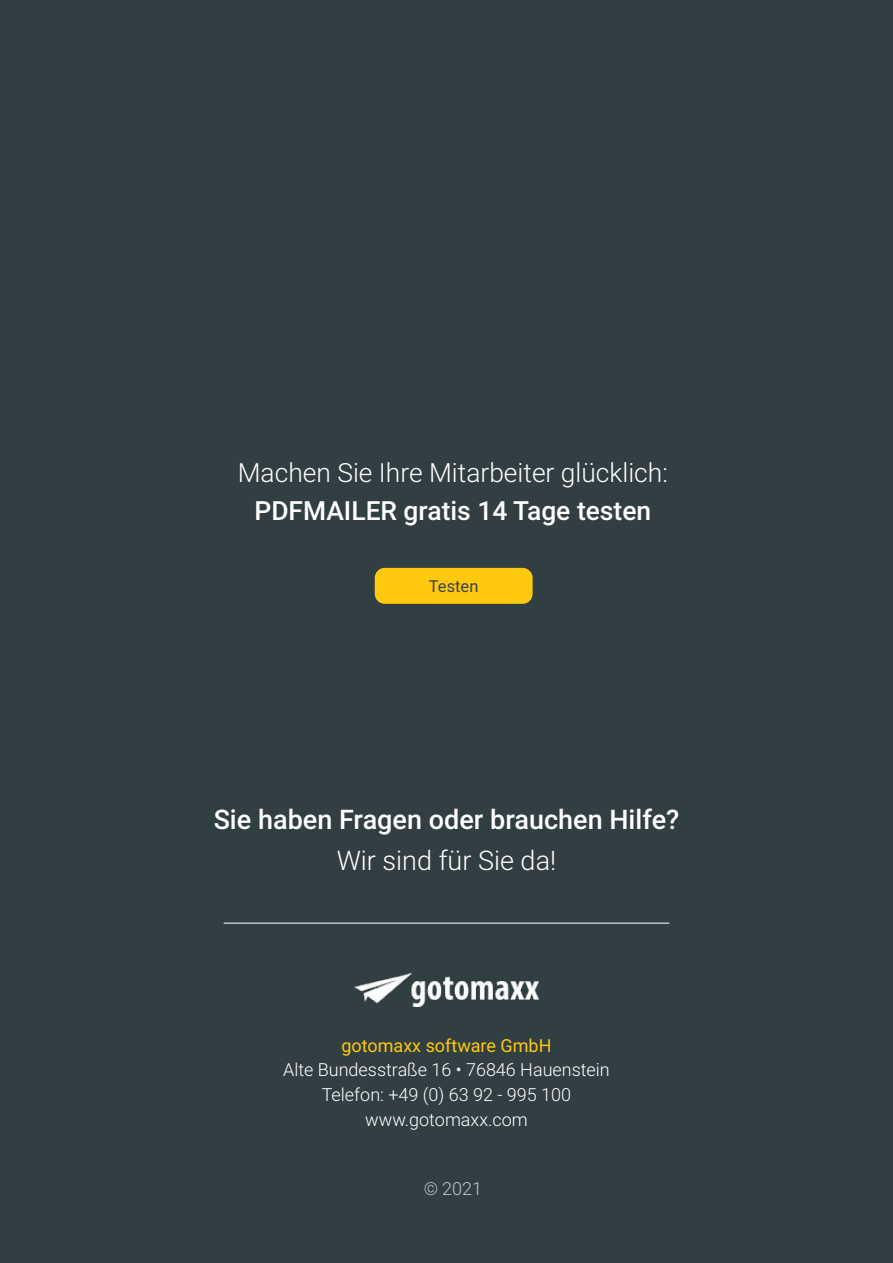
<style>
.page{position:relative;width:893px;height:1263px;background:#323f42}
.page>*{position:absolute;margin:0;border:0;box-sizing:border-box;transform-origin:0 0}
.t1{font:500 27px "Roboto";color:#fff}
.t2{font:300 27px "Roboto";color:#fff}
.t3{font:300 26.4px "Roboto";color:#fff}
.t4{font:500 26.4px "Roboto";color:#fff}
.t5{font:300 18px/24.6px "Roboto";color:#fff;text-align:center}
.t6{font:18px "Roboto";color:#ffc90f}
.t7{font:16.5px "Roboto";color:#384347}
</style>
<div class="page">
<img style="left:354px;top:973px;width:185px;height:34px">
<hr style="left:224px;top:923px;width:445px;height:1px;background:#fff">
<div style="left:375px;top:568px;width:158px;height:36px;background:#ffc90f;border-radius:10px"></div>
<h2 class="t3" style="left:238px;top:454px;width:432px">Machen Sie Ihre Mitarbeiter glücklich:</h2>
<h2 class="t4" style="left:254px;top:492px;width:398px">PDFMAILER gratis 14 Tage testen</h2>
<p class="t7" style="left:429px;top:575px;width:51px">Testen</p>
<h1 class="t1" style="left:214px;top:800px;width:467px">Sie haben Fragen oder brauchen Hilfe?</h1>
<h1 class="t2" style="left:337px;top:841px;width:221px">Wir sind für Sie da!</h1>
<p class="t6" style="left:341px;top:1033px;width:212px">gotomaxx software GmbH</p>
<p class="t5" style="left:283px;top:1057px;width:328px">Alte Bundesstraße 16 • 76846 Hauenstein<br>Telefon: +49 (0) 63 92 - 995 100 www.gotomaxx.com</p>
<p class="t5" style="left:424px;top:1175px;width:60px">© 2021</p>
</div>
